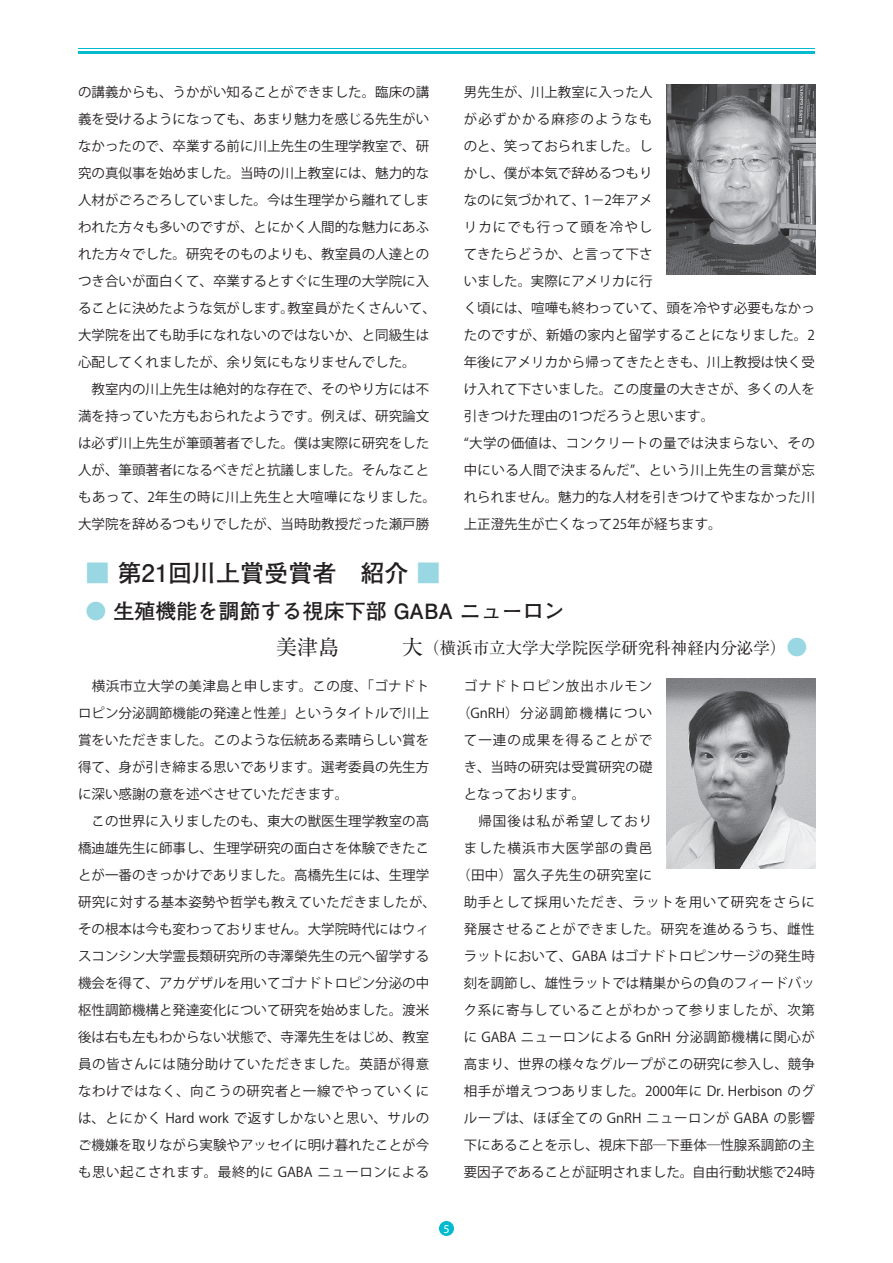
<style>
.page{position:relative;width:893px;height:1263px;background:#fff}
.page>*{position:absolute;margin:0;border:0;box-sizing:border-box;transform-origin:0 0}
.t1{font:700 24px "Futo Go B101 Pro";color:#231f20}
.t2{font:700 21px "Futo Go B101 Pro";color:#231f20}
.t3{font:16.5px "Ryumin Pr 5";color:#231f20}
.t4{font:13.5px/27px "Koz Go Pr 6 N";color:#231f20}
.t5{font:13.5px "Koz Go Pr 6 N";letter-spacing:.045em;color:#231f20}
.t6{font:13.5px "Koz Go Pr 6 N";letter-spacing:.035em;color:#231f20}
.t7{font:13.5px "Koz Go Pr 6 N";letter-spacing:.08em;color:#231f20}
.t8{font:13.5px "Koz Go Pr 6 N";letter-spacing:.04em;color:#231f20}
.t9{font:13.5px "Koz Go Pr 6 N";letter-spacing:.1em;color:#231f20}
.t10{font:12px "Myriad Pro";color:#fff}
.s1{color:#99d8e3}
.s2{font-size:21px}
.s3{font-family:"Futo Go B101 Pro";font-weight:700;font-size:21px;color:#99d8e3}
</style>
<div class="page">
<hr style="left:78px;top:48px;width:736px;height:1px;background:#03bace">
<hr style="left:78px;top:51px;width:736px;height:3px;background:#03bace">
<div style="left:439px;top:1221px;width:15px;height:15px;background:#03bace;border-radius:50%"></div>
<img style="left:666px;top:678px;width:149px;height:190px">
<img style="left:666px;top:84px;width:149px;height:190px">
<p class="t4" style="left:78px;top:78px;width:359px">の講義からも、うかがい知ることができました。臨床の講義を受けるようになっても、あまり魅力を感じる先生がいなかったので、卒業する前に川上先生の生理学教室で、研究の真似事を始めました。当時の川上教室には、魅力的な人材がごろごろしていました。今は生理学から離れてしまわれた方々も多いのですが、とにかく人間的な魅力にあふれた方々でした。研究そのものよりも、教室員の人達とのつき合いが面白くて、卒業するとすぐに生理の大学院に入ることに決めたような気がします。教室員がたくさんいて、大学院を出ても助手になれないのではないか、と同級生は心配してくれましたが、余り気にもなりませんでした。<br>　教室内の川上先生は絶対的な存在で、そのやり方には不満を持っていた方もおられたようです。例えば、研究論文は必ず川上先生が筆頭著者でした。僕は実際に研究をした人が、筆頭著者になるべきだと抗議しました。そんなこともあって、2年生の時に川上先生と大喧嘩になりました。大学院を辞めるつもりでしたが、当時助教授だった瀬戸勝</p>
<p class="t4" style="left:464px;top:78px;width:353px">男先生が、川上教室に入った人<br>が必ずかかる麻疹のようなも<br>のと、笑っておられました。し<br>かし、僕が本気で辞めるつもり<br>なのに気づかれて、1−2年アメ<br>リカにでも行って頭を冷やし<br>てきたらどうか、と言って下さ<br>いました。実際にアメリカに行<br>く頃には、喧嘩も終わっていて、頭を冷やす必要もなかったのですが、新婚の家内と留学することになりました。2年後にアメリカから帰ってきたときも、川上教授は快く受け入れて下さいました。この度量の大きさが、多くの人を引きつけた理由の1つだろうと思います。<br>“大学の価値は、コンクリートの量では決まらない、その中にいる人間で決まるんだ”、という川上先生の言葉が忘れられません。魅力的な人材を引きつけてやまなかった川上正澄先生が亡くなって25年が経ちます。</p>
<h1 class="t1" style="left:86px;top:554px;width:356px"><span class="s1">■</span> 第21回川上賞受賞者　紹介 <span class="s1">■</span></h1>
<h2 class="t2" style="left:86px;top:594px;width:481px"><span class="s1">●</span> 生殖機能を調節する視床下部 GABA ニューロン</h2>
<p class="t3" style="left:276px;top:634px;width:533px"><span class="s2">美津島　　　大</span>（横浜市立大学大学院医学研究科神経内分泌学）<span class="s3">●</span></p>
<p class="t4" style="left:78px;top:672px;width:359px">　横浜市立大学の美津島と申します。この度、「ゴナドトロピン分泌調節機能の発達と性差」というタイトルで川上賞をいただきました。このような伝統ある素晴らしい賞を得て、身が引き締まる思いであります。選考委員の先生方に深い感謝の意を述べさせていただきます。<br>　この世界に入りましたのも、東大の獣医生理学教室の高橋迪雄先生に師事し、生理学研究の面白さを体験できたことが一番のきっかけでありました。高橋先生には、生理学研究に対する基本姿勢や哲学も教えていただきましたが、その根本は今も変わっておりません。大学院時代にはウィスコンシン大学霊長類研究所の寺澤榮先生の元へ留学する機会を得て、アカゲザルを用いてゴナドトロピン分泌の中枢性調節機構と発達変化について研究を始めました。渡米後は右も左もわからない状態で、寺澤先生をはじめ、教室員の皆さんには随分助けていただきました。英語が得意なわけではなく、向こうの研究者と一線でやっていくには、とにかく Hard work で返すしかないと思い、サルのご機嫌を取りながら実験やアッセイに明け暮れたことが今も思い起こされます。最終的に GABA ニューロンによる</p>
<p class="t7" style="left:464px;top:678px;width:190px">ゴナドトロピン放出ホルモン</p>
<p class="t9" style="left:457px;top:705px;width:197px">（GnRH）分泌調節機構につい</p>
<p class="t7" style="left:464px;top:732px;width:190px">て一連の成果を得ることがで</p>
<p class="t4" style="left:464px;top:753px;width:190px">き、当時の研究は受賞研究の礎</p>
<p class="t4" style="left:464px;top:780px;width:123px">となっております。</p>
<p class="t7" style="left:464px;top:813px;width:190px">　帰国後は私が希望しており</p>
<p class="t7" style="left:464px;top:840px;width:190px">ました横浜市大医学部の貴邑</p>
<p class="t6" style="left:457px;top:867px;width:197px">（田中）冨久子先生の研究室に</p>
<p class="t5" style="left:464px;top:894px;width:352px">助手として採用いただき、ラットを用いて研究をさらに</p>
<p class="t5" style="left:464px;top:921px;width:352px">発展させることができました。研究を進めるうち、雌性</p>
<p class="t4" style="left:464px;top:942px;width:352px">ラットにおいて、GABA はゴナドトロピンサージの発生時</p>
<p class="t4" style="left:464px;top:969px;width:353px">刻を調節し、雄性ラットでは精巣からの負のフィードバッ</p>
<p class="t5" style="left:464px;top:1002px;width:352px">ク系に寄与していることがわかって参りましたが、次第</p>
<p class="t6" style="left:464px;top:1029px;width:352px">に GABA ニューロンによる GnRH 分泌調節機構に関心が</p>
<p class="t4" style="left:464px;top:1050px;width:353px">高まり、世界の様々なグループがこの研究に参入し、競争</p>
<p class="t8" style="left:464px;top:1083px;width:353px">相手が増えつつありました。2000年に Dr. Herbison のグ</p>
<p class="t6" style="left:464px;top:1110px;width:352px">ループは、ほぼ全ての GnRH ニューロンが GABA の影響</p>
<p class="t4" style="left:464px;top:1131px;width:353px">下にあることを示し、視床下部―下垂体―性腺系調節の主</p>
<p class="t4" style="left:464px;top:1158px;width:353px">要因子であることが証明されました。自由行動状態で24時</p>
<p class="t10" style="left:443px;top:1221px;width:8px">5</p>
</div>
